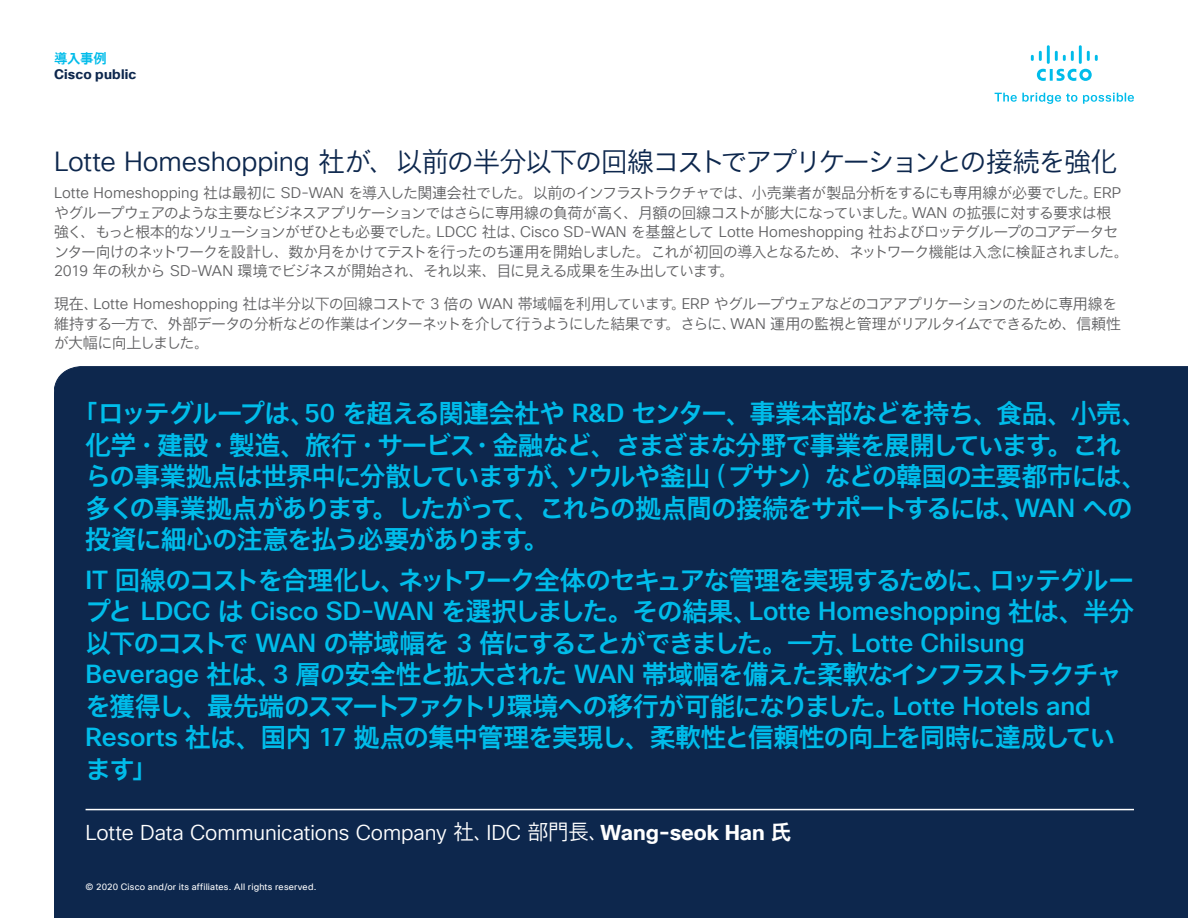
<style>
.page{position:relative;width:1188px;height:918px;background:#fff}
.page>*{position:absolute;margin:0;border:0;box-sizing:border-box;transform-origin:0 0}
.Paragraph_Style2{font:27px "Cisco Sans JPN Light";letter-spacing:-.065em;color:#0d274d}
.Paragraph_Style12{font:25.5px/31.5px "Cisco Sans JPN Medium";letter-spacing:-.045em;color:#00bcea}
.Paragraph_Style1{font:21px "Cisco Sans TT Light";letter-spacing:-.005em;color:#fff}
.Paragraph_Style9{font:15px/19.5px "Cisco Sans JPN Light";letter-spacing:-.065em;color:#606062}
.Paragraph_Style1-2{font:15px/19.5px "Cisco Sans JPN Light";letter-spacing:-.06em;color:#606062}
.t1{font:700 13.5px "Cisco Sans TT";letter-spacing:.01em;color:#0d274d}
.t2{font:13.5px "Cisco Sans JPN Bold";color:#00bcea}
.Paragraph_Style1-3{font:9px "Cisco Sans TT";letter-spacing:.025em;color:#fff}
.s1{font-family:"Cisco Sans TT Light"}
.s2{font-family:"Cisco Sans TT";font-weight:500}
.s3{font-family:"Cisco Sans JPN Light"}
.s4{font-family:"Cisco Sans TT";font-weight:700}
.s5{font-family:"Cisco Sans JPN Bold"}
</style>
<div class="page">
<div style="left:54px;top:367px;width:1134px;height:551px;background:#0d274d"></div>
<hr style="left:86px;top:809px;width:1048px;height:1px;background:#fff">
<svg style="left:995px;top:93px;width:82px;height:11px"></svg>
<svg style="left:1083px;top:93px;width:51px;height:11px"></svg>
<svg style="left:1031px;top:45px;width:67px;height:36px"></svg>
<p class="t2" style="left:54px;top:49px;width:55px">導入事例</p>
<p class="t1" style="left:54px;top:66px;width:84px">Cisco public</p>
<p class="Paragraph_Style2" style="left:54px;top:144px;width:1065px"><span class="s1">Lotte Homeshopping</span> 社が、以前の半分以下の回線コストでアプリケーションとの接続を強化</p>
<p class="Paragraph_Style9" style="left:54px;top:184px;width:1076px"><span class="s1">Lotte Homeshopping</span> 社は最初に <span class="s1">SD-WAN</span> を導入した関連会社でした。以前のインフラストラクチャでは、小売業者が製品分析をするにも専用線が必要でした。<span class="s1">ERP</span>やグループウェアのような主要なビジネスアプリケーションではさらに専用線の負荷が高く、月額の回線コストが膨大になっていました。<span class="s1">WAN</span> の拡張に対する要求は根強く、もっと根本的なソリューションがぜひとも必要でした。<span class="s1">LDCC</span> 社は、<span class="s1">Cisco SD-WAN</span> を基盤として <span class="s1">Lotte Homeshopping</span> 社およびロッテグループのコアデータセンター向けのネットワークを設計し、数か月をかけてテストを行ったのち運用を開始しました。これが初回の導入となるため、ネットワーク機能は入念に検証されました。<span class="s1">2019</span> 年の秋から <span class="s1">SD-WAN</span> 環境でビジネスが開始され、それ以来、目に見える成果を生み出しています。</p>
<p class="Paragraph_Style1-2" style="left:54px;top:295px;width:1069px">現在、<span class="s1">Lotte Homeshopping</span> 社は半分以下の回線コストで <span class="s1">3</span> 倍の <span class="s1">WAN</span> 帯域幅を利用しています。<span class="s1">ERP</span> やグループウェアなどのコアアプリケーションのために専用線を維持する一方で、外部データの分析などの作業はインターネットを介して行うようにした結果です。さらに、<span class="s1">WAN</span> 運用の監視と管理がリアルタイムでできるため、信頼性が大幅に向上しました。</p>
<p class="Paragraph_Style12" style="left:86px;top:398px;width:1063px;text-indent:-13px">「ロッテグループは、<span class="s2">50</span> を超える関連会社や <span class="s2">R&amp;D</span> センター、事業本部などを持ち、食品、小売、化学・建設・製造、旅行・サービス・金融など、さまざまな分野で事業を展開しています。これらの事業拠点は世界中に分散していますが、ソウルや釜山（プサン）などの韓国の主要都市には、多くの事業拠点があります。したがって、これらの拠点間の接続をサポートするには、<span class="s2">WAN</span> への投資に細心の注意を払う必要があります。</p>
<p class="Paragraph_Style12" style="left:86px;top:565px;width:1050px"><span class="s2">IT</span> 回線のコストを合理化し、ネットワーク全体のセキュアな管理を実現するために、ロッテグループと <span class="s2">LDCC</span> は <span class="s2">Cisco SD-WAN</span> を選択しました。その結果、<span class="s2">Lotte Homeshopping</span> 社は、半分以下のコストで <span class="s2">WAN</span> の帯域幅を <span class="s2">3</span> 倍にすることができました。一方、<span class="s2">Lotte Chilsung Beverage</span> 社は、<span class="s2">3</span> 層の安全性と拡大された <span class="s2">WAN</span> 帯域幅を備えた柔軟なインフラストラクチャを獲得し、最先端のスマートファクトリ環境への移行が可能になりました。<span class="s2">Lotte Hotels and Resorts</span> 社は、国内 <span class="s2">17</span> 拠点の集中管理を実現し、柔軟性と信頼性の向上を同時に達成しています」</p>
<p class="Paragraph_Style1" style="left:86px;top:819px;width:707px">Lotte Data Communications Company <span class="s3">社、</span>IDC <span class="s3">部門長、</span><span class="s4">Wang-seok Han</span> <span class="s5">氏</span></p>
<p class="Paragraph_Style1-3" style="left:86px;top:881px;width:232px">© 2020 Cisco and/or its affiliates. All rights reserved.</p>
</div>
